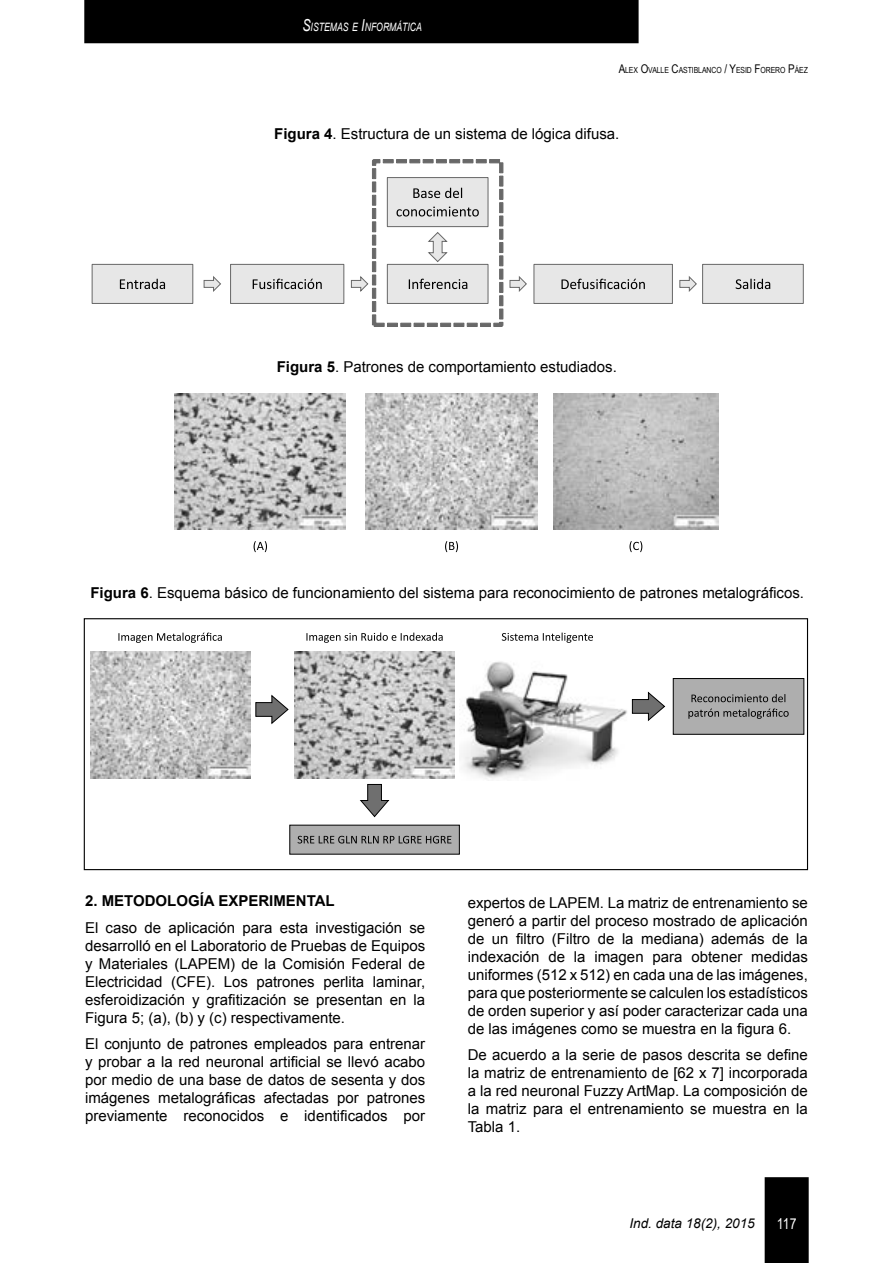
<style>
.page{position:relative;width:893px;height:1263px;background:#fff}
.page>*{position:absolute;margin:0;border:0;box-sizing:border-box;transform-origin:0 0}
.t1{font:15px/18px "Arial";color:#000;text-align:justify}
.t2{font:700 15px "Arial";color:#000}
.t3{font:15px "Arial Narrow";color:#fff}
.t4{font:italic 13.5px "Arial";color:#000}
.t5{font:italic 11.55px "Arial";color:#fff;scale:.75 1}
.t6{font:8.4px "Arial Narrow";letter-spacing:-.005em;color:#000}
.s1{font-size:16.5px}
.s2{font-size:12px}
.s3{font-weight:700}
</style>
<div class="page">
<div style="left:765px;top:1177px;width:44px;height:86px;background:#000"></div>
<div style="left:84px;top:0;width:555px;height:43px;background:#000"></div>
<div style="left:92px;top:264px;width:101px;height:39px;background:#e7e7e7"></div>
<div style="left:92px;top:264px;width:101px;height:40px;border:1px solid #686868"></div>
<div style="left:231px;top:264px;width:113px;height:39px;background:#e7e7e7"></div>
<div style="left:230px;top:264px;width:114px;height:40px;border:1px solid #686868"></div>
<div style="left:534px;top:264px;width:138px;height:39px;background:#e7e7e7"></div>
<div style="left:534px;top:264px;width:139px;height:40px;border:1px solid #686868"></div>
<div style="left:703px;top:264px;width:100px;height:39px;background:#e7e7e7"></div>
<div style="left:702px;top:264px;width:101px;height:40px;border:1px solid #686868"></div>
<svg style="left:204px;top:276px;width:17px;height:16px"></svg>
<svg style="left:510px;top:276px;width:17px;height:16px"></svg>
<svg style="left:679px;top:276px;width:18px;height:16px"></svg>
<svg style="left:120px;top:279px;width:45px;height:10px"></svg>
<svg style="left:253px;top:279px;width:69px;height:10px"></svg>
<svg style="left:561px;top:279px;width:84px;height:10px"></svg>
<svg style="left:736px;top:279px;width:34px;height:10px"></svg>
<svg style="left:351px;top:159px;width:152px;height:168px"></svg>
<div style="left:673px;top:678px;width:131px;height:57px;background:#aeaeae;border:1px solid #000"></div>
<img style="left:462px;top:661px;width:165px;height:118px">
<svg style="left:502px;top:632px;width:91px;height:11px"></svg>
<svg style="left:691px;top:694px;width:94px;height:8px"></svg>
<svg style="left:688px;top:708px;width:101px;height:11px"></svg>
<svg style="left:631px;top:691px;width:35px;height:30px"></svg>
<div style="left:289px;top:825px;width:171px;height:29px;background:#aeaeae"></div>
<img style="left:90px;top:651px;width:160px;height:128px">
<img style="left:295px;top:651px;width:159px;height:128px">
<svg style="left:118px;top:633px;width:104px;height:10px"></svg>
<svg style="left:306px;top:633px;width:137px;height:10px"></svg>
<svg style="left:298px;top:836px;width:153px;height:7px"></svg>
<svg style="left:255px;top:694px;width:34px;height:31px"></svg>
<svg style="left:360px;top:784px;width:30px;height:34px"></svg>
<div style="left:84px;top:618px;width:724px;height:252px;border:1px solid #000"></div>
<img style="left:175px;top:393px;width:171px;height:136px">
<img style="left:366px;top:393px;width:171px;height:136px">
<svg style="left:254px;top:541px;width:13px;height:11px"></svg>
<svg style="left:445px;top:541px;width:13px;height:11px"></svg>
<svg style="left:629px;top:541px;width:13px;height:11px"></svg>
<img style="left:554px;top:393px;width:164px;height:136px">
<p class="t5" style="left:302px;top:19px;width:161px"><span class="s1">S</span>ISTEMAS E <span class="s1">I</span>NFORMÁTICA</p>
<p class="t6" style="left:619px;top:63px;width:191px"><span class="s2">A</span>LEX <span class="s2">O</span>VALLE <span class="s2">C</span>ASTIBLANCO <span class="s2">/ Y</span>ESID <span class="s2">F</span>ORERO <span class="s2">P</span>ÁEZ</p>
<p class="t1" style="left:274px;top:124px;width:347px"><span class="s3">FIGURA 4</span>. Estructura de un sistema de lógica difusa.</p>
<p class="t1" style="left:277px;top:358px;width:342px"><span class="s3">FIGURA 5</span>. Patrones de comportamiento estudiados.</p>
<p class="t1" style="left:90px;top:584px;width:715px"><span class="s3">FIGURA 6</span>. Esquema básico de funcionamiento del sistema para reconocimiento de patrones metalográficos.</p>
<p class="t2" style="left:85px;top:891px;width:29px">2. METODOLO</p>
<p class="t2" style="left:188px;top:891px;width:109px">GÍA EXPERIMENTAL</p>
<p class="t1" style="left:85px;top:918px;width:342px">El caso de aplicación para esta investigación se desarrolló en el Laboratorio de Pruebas de Equipos y Materiales (LAPEM) de la Comisión Federal de Electricidad (CFE). Los patrones perlita laminar, esferoidización y grafitización se presentan en la Figura 5; (a), (b) y (c) respectivamente.</p>
<p class="t1" style="left:85px;top:1035px;width:342px">El conjunto de patrones empleados para entrenar y probar a la red neuronal artificial se llevó acabo por medio de una base de datos de sesenta y dos imágenes metalográficas afectadas por patrones previamente reconocidos e identificados por</p>
<p class="t1" style="left:468px;top:893px;width:342px">expertos de LAPEM. La matriz de entrenamiento se generó a partir del proceso mostrado de aplicación de un filtro (Filtro de la mediana) además de la indexación de la imagen para obtener medidas uniformes (512 x 512) en cada una de las imágenes, para que posteriormente se calculen los estadísticos de orden superior y así poder caracterizar cada una de las imágenes como se muestra en la figura 6.</p>
<p class="t1" style="left:468px;top:1046px;width:342px">De acuerdo a la serie de pasos descrita se define la matriz de entrenamiento de [62 x 7] incorporada a la red neuronal Fuzzy ArtMap. La composición de la matriz para el entrenamiento se muestra en la Tabla 1.</p>
<p class="t4" style="left:629px;top:1215px;width:127px">Ind. data 18(2), 2015</p>
<p class="t3" style="left:777px;top:1213px;width:21px">117</p>
</div>
